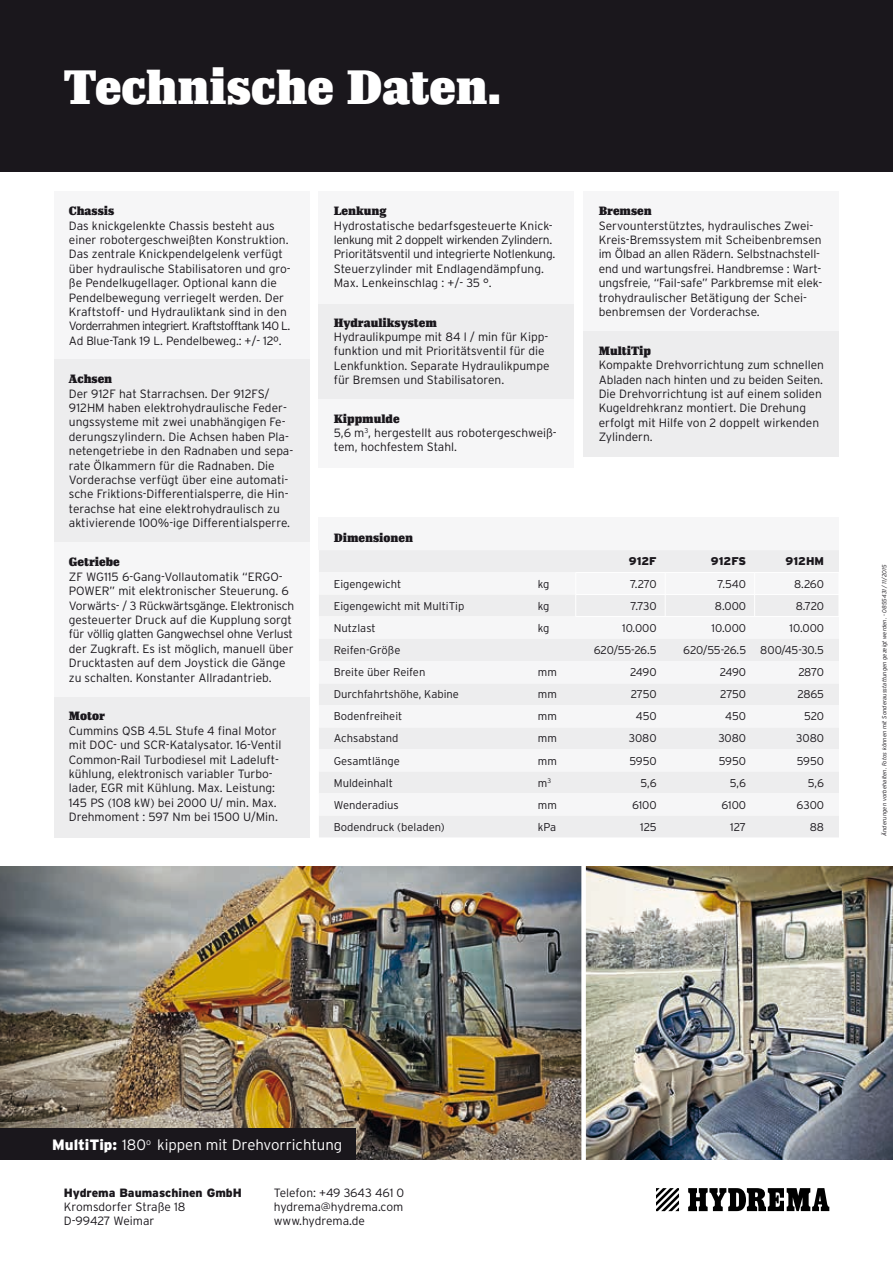
<style>
.page{position:relative;width:893px;height:1263px;background:#fff}
.page>*{position:absolute;margin:0;border:0;box-sizing:border-box;transform-origin:0 0}
.t1{font:48px "Impacto";color:#fff}
.t2{font:300 15px "Interstate";color:#fff}
.t3{font:300 12px/14.4px "Interstate";color:#1a171c}
.t4{font:300 12px/14.4px "Interstate";letter-spacing:-.02em;color:#1a171c}
.t5{font:12px "Impacto";color:#1a171c}
.t6{font:900 12px "Interstate";color:#1a171c}
.t7{font:300 11.25px "Interstate";color:#1a171c}
.t8{font:900 11.25px "Interstate";color:#1a171c}
.t9{font:italic 300 6px "Interstate";color:#1a171c}
.s1{font-weight:900}
</style>
<div class="page">
<svg style="left:656px;top:1188px;width:23px;height:23px"></svg>
<svg style="left:688px;top:1188px;width:141px;height:23px"></svg>
<img style="left:0;top:867px;width:893px;height:293px">
<div style="left:581px;top:806px;width:5px;height:368px;background:#fff"></div>
<div style="left:319px;top:518px;width:520px;height:32px;background:#f6f6f7"></div>
<div style="left:319px;top:550px;width:520px;height:287px;background:#ededee"></div>
<svg style="left:319px;top:572px;width:520px;height:243px;fill:#f6f6f7"></svg>
<hr style="left:576px;top:572px;width:89px;height:1px;background:#fff">
<hr style="left:665px;top:572px;width:90px;height:1px;background:#fff">
<hr style="left:755px;top:572px;width:84px;height:1px;background:#fff">
<hr style="left:576px;top:594px;width:89px;height:1px;background:#fff">
<svg style="left:575px;top:573px;width:1px;height:43px"></svg>
<hr style="left:665px;top:594px;width:90px;height:1px;background:#fff">
<svg style="left:665px;top:573px;width:1px;height:43px"></svg>
<hr style="left:755px;top:594px;width:84px;height:1px;background:#fff">
<svg style="left:754px;top:573px;width:1px;height:43px"></svg>
<hr style="left:576px;top:616px;width:89px;height:1px;background:#fff">
<hr style="left:665px;top:616px;width:90px;height:1px;background:#fff">
<hr style="left:755px;top:616px;width:84px;height:1px;background:#fff">
<div style="left:0;top:0;width:893px;height:172px;background:#1a171c"></div>
<div style="left:54px;top:191px;width:255px;height:169px;background:#f6f6f7"></div>
<div style="left:319px;top:303px;width:255px;height:98px;background:#ededee"></div>
<div style="left:319px;top:191px;width:255px;height:113px;background:#f6f6f7"></div>
<div style="left:54px;top:696px;width:255px;height:142px;background:#ededee"></div>
<div style="left:54px;top:359px;width:255px;height:184px;background:#ededee"></div>
<div style="left:319px;top:399px;width:255px;height:69px;background:#f6f6f7"></div>
<div style="left:54px;top:542px;width:255px;height:154px;background:#f6f6f7"></div>
<div style="left:584px;top:191px;width:255px;height:141px;background:#f6f6f7"></div>
<div style="left:584px;top:331px;width:255px;height:125px;background:#ededee"></div>
<div style="left:0;top:1128px;width:355px;height:32px;background:#1a171c"></div>
<h1 class="t1" style="left:64px;top:59px;width:439px">Technische Daten.</h1>
<p class="t5" style="left:69px;top:204px;width:47px">Chassis</p>
<p class="t3" style="left:69px;top:218px;width:223px">Das knickgelenkte Chassis besteht aus einer robotergeschweißten Konstruktion.<br>Das zentrale Knickpendelgelenk verfügt über hydraulische Stabilisatoren und gro&shy;ße Pendelkugellager. Optional kann die Pendelbewegung verriegelt werden. Der Kraftstoff- und Hydrauliktank sind in den Vorderrahmen integriert. Kraftstofftank 140 L.<br>Ad Blue-Tank 19 L. Pendelbeweg.: +/- 12º.</p>
<p class="t5" style="left:69px;top:372px;width:45px">Achsen</p>
<p class="t3" style="left:69px;top:386px;width:226px">Der 912F hat Starrachsen. Der 912FS/ 912HM haben elektrohydraulische Feder&shy;ungssysteme mit zwei unabhängigen Fe&shy;derungszylindern. Die Achsen haben Pla&shy;netengetriebe in den Radnaben und sepa&shy;rate Ölkammern für die Radnaben. Die Vorderachse verfügt über eine automati&shy;sche Friktions-Differentialsperre, die Hin&shy;terachse hat eine elektrohydraulisch zu aktivierende 100%-ige Differentialsperre.</p>
<p class="t5" style="left:334px;top:204px;width:54px">Lenkung</p>
<p class="t4" style="left:334px;top:218px;width:223px">Hydrostatische bedarfsgesteuerte Knick&shy;lenkung mit 2 doppelt wirkenden Zylindern.<br>Prioritätsventil und integrierte Notlenkung.<br>Steuerzylinder mit Endlagendämpfung.<br>Max. Lenkeinschlag : +/- 35 °.</p>
<p class="t5" style="left:334px;top:315px;width:104px">Hydrauliksystem</p>
<p class="t3" style="left:334px;top:329px;width:217px">Hydraulikpumpe mit 84 l / min für Kipp&shy;funktion und mit Prioritätsventil für die Lenkfunktion. Separate Hydraulikpumpe für Bremsen und Stabilisatoren.</p>
<p class="t5" style="left:334px;top:411px;width:67px">Kippmulde</p>
<p class="t3" style="left:334px;top:425px;width:224px">5,6 m<sup>3</sup>, hergestellt aus robotergeschweiß&shy;tem, hochfestem Stahl.</p>
<p class="t5" style="left:334px;top:530px;width:81px">Dimensionen</p>
<p class="t5" style="left:599px;top:204px;width:55px">Bremsen</p>
<p class="t3" style="left:599px;top:218px;width:225px">Servounterstütztes, hydraulisches Zwei-Kreis-Bremssystem mit Scheibenbremsen im Ölbad an allen Rädern. Selbstnachstell&shy;end und wartungsfrei. Handbremse : Wart&shy;ungsfreie, “Fail-safe” Parkbremse mit elek&shy;trohydraulischer Betätigung der Schei&shy;benbremsen der Vorderachse.</p>
<p class="t5" style="left:599px;top:344px;width:54px">MultiTip</p>
<p class="t3" style="left:599px;top:358px;width:227px">Kompakte Drehvorrichtung zum schnellen Abladen nach hinten und zu beiden Seiten.<br>Die Drehvorrichtung ist auf einem soliden Kugeldrehkranz montiert. Die Drehung erfolgt mit Hilfe von 2 doppelt wirkenden Zylindern.</p>
<p class="t5" style="left:69px;top:555px;width:52px">Getriebe</p>
<p class="t3" style="left:69px;top:569px;width:227px">ZF WG115 6-Gang-Vollautomatik “ERGO-POWER” mit elektronischer Steuerung. 6<br>Vorwärts- / 3 Rückwärtsgänge. Elektronisch gesteuerter Druck auf die Kupplung sorgt für völlig glatten Gangwechsel ohne Verlust der Zugkraft. Es ist möglich, manuell über Drucktasten auf dem Joystick die Gänge zu schalten. Konstanter Allradantrieb.</p>
<p class="t5" style="left:69px;top:709px;width:38px">Motor</p>
<p class="t3" style="left:69px;top:723px;width:214px">Cummins QSB 4.5L Stufe 4 final Motor mit DOC- und SCR-Katalysator. 16-Ventil Common-Rail Turbodiesel mit Ladeluft&shy;kühlung, elektronisch variabler Turbo&shy;lader, EGR mit Kühlung. Max. Leistung:<br>145 PS (108 kW) bei 2000 U/ min. Max.<br>Drehmoment : 597 Nm bei 1500 U/Min.</p>
<p class="t8" style="left:629px;top:555px;width:30px">912F</p>
<p class="t8" style="left:711px;top:555px;width:37px">912FS</p>
<p class="t8" style="left:785px;top:555px;width:40px">912HM</p>
<p class="t7" style="left:334px;top:577px;width:69px">Eigengewicht</p>
<p class="t7" style="left:538px;top:577px;width:13px">kg</p>
<p class="t7" style="left:630px;top:577px;width:28px">7.270</p>
<p class="t7" style="left:717px;top:577px;width:30px">7.540</p>
<p class="t7" style="left:794px;top:577px;width:31px">8.260</p>
<p class="t7" style="left:334px;top:599px;width:132px">Eigengewicht mit MultiTip</p>
<p class="t7" style="left:538px;top:599px;width:13px">kg</p>
<p class="t7" style="left:630px;top:599px;width:28px">7.730</p>
<p class="t7" style="left:715px;top:599px;width:33px">8.000</p>
<p class="t7" style="left:796px;top:599px;width:30px">8.720</p>
<p class="t7" style="left:334px;top:621px;width:43px">Nutzlast</p>
<p class="t7" style="left:538px;top:621px;width:13px">kg</p>
<p class="t7" style="left:622px;top:621px;width:36px">10.000</p>
<p class="t7" style="left:712px;top:621px;width:36px">10.000</p>
<p class="t7" style="left:789px;top:621px;width:36px">10.000</p>
<p class="t7" style="left:334px;top:644px;width:68px">Reifen-Größe</p>
<p class="t7" style="left:594px;top:644px;width:64px">620/55-26.5</p>
<p class="t7" style="left:683px;top:644px;width:64px">620/55-26.5</p>
<p class="t7" style="left:760px;top:644px;width:65px">800/45-30.5</p>
<p class="t7" style="left:334px;top:666px;width:93px">Breite über Reifen</p>
<p class="t7" style="left:538px;top:666px;width:21px">mm</p>
<p class="t7" style="left:630px;top:666px;width:28px">2490</p>
<p class="t7" style="left:720px;top:666px;width:28px">2490</p>
<p class="t7" style="left:798px;top:666px;width:27px">2870</p>
<p class="t7" style="left:334px;top:688px;width:127px">Durchfahrtshöhe, Kabine</p>
<p class="t7" style="left:538px;top:688px;width:21px">mm</p>
<p class="t7" style="left:631px;top:688px;width:27px">2750</p>
<p class="t7" style="left:720px;top:688px;width:27px">2750</p>
<p class="t7" style="left:797px;top:688px;width:28px">2865</p>
<p class="t7" style="left:334px;top:710px;width:70px">Bodenfreiheit</p>
<p class="t7" style="left:538px;top:710px;width:21px">mm</p>
<p class="t7" style="left:636px;top:710px;width:22px">450</p>
<p class="t7" style="left:725px;top:710px;width:22px">450</p>
<p class="t7" style="left:804px;top:710px;width:22px">520</p>
<p class="t7" style="left:334px;top:732px;width:66px">Achsabstand</p>
<p class="t7" style="left:538px;top:732px;width:21px">mm</p>
<p class="t7" style="left:629px;top:732px;width:29px">3080</p>
<p class="t7" style="left:718px;top:732px;width:29px">3080</p>
<p class="t7" style="left:796px;top:732px;width:29px">3080</p>
<p class="t7" style="left:334px;top:754px;width:67px">Gesamtlänge</p>
<p class="t7" style="left:538px;top:754px;width:21px">mm</p>
<p class="t7" style="left:629px;top:754px;width:29px">5950</p>
<p class="t7" style="left:719px;top:754px;width:29px">5950</p>
<p class="t7" style="left:797px;top:754px;width:29px">5950</p>
<p class="t7" style="left:334px;top:776px;width:61px">Muldeinhalt</p>
<p class="t7" style="left:538px;top:776px;width:15px">m<sup>3</sup></p>
<p class="t7" style="left:640px;top:776px;width:18px">5,6</p>
<p class="t7" style="left:730px;top:776px;width:18px">5,6</p>
<p class="t7" style="left:808px;top:776px;width:18px">5,6</p>
<p class="t7" style="left:334px;top:798px;width:67px">Wenderadius</p>
<p class="t7" style="left:538px;top:798px;width:21px">mm</p>
<p class="t7" style="left:632px;top:798px;width:26px">6100</p>
<p class="t7" style="left:721px;top:798px;width:26px">6100</p>
<p class="t7" style="left:796px;top:798px;width:29px">6300</p>
<p class="t7" style="left:334px;top:820px;width:113px">Bodendruck (beladen)</p>
<p class="t7" style="left:538px;top:820px;width:20px">kPa</p>
<p class="t7" style="left:640px;top:820px;width:18px">125</p>
<p class="t7" style="left:730px;top:820px;width:17px">127</p>
<p class="t7" style="left:810px;top:820px;width:16px">88</p>
<p class="t9" style="left:881px;top:836px;width:273px;rotate:-90deg">Änderungen vorbehalten. Fotos können mit Sonderausstattungen gezeigt werden. - 0855431 / 11/2015</p>
<p class="t2" style="left:52px;top:1136px;width:292px"><span class="s1">MultiTip:</span> 180<sup>o</sup> kippen mit Drehvorrichtung</p>
<p class="t6" style="left:64px;top:1185px;width:180px">Hydrema Baumaschinen GmbH</p>
<p class="t3" style="left:64px;top:1199px;width:123px">Kromsdorfer Straße 18<br>D-99427 Weimar</p>
<p class="t3" style="left:274px;top:1185px;width:132px;text-align:justify">Telefon: +49 3643 461 0 hydrema@hydrema.com www.hydrema.de</p>
</div>
